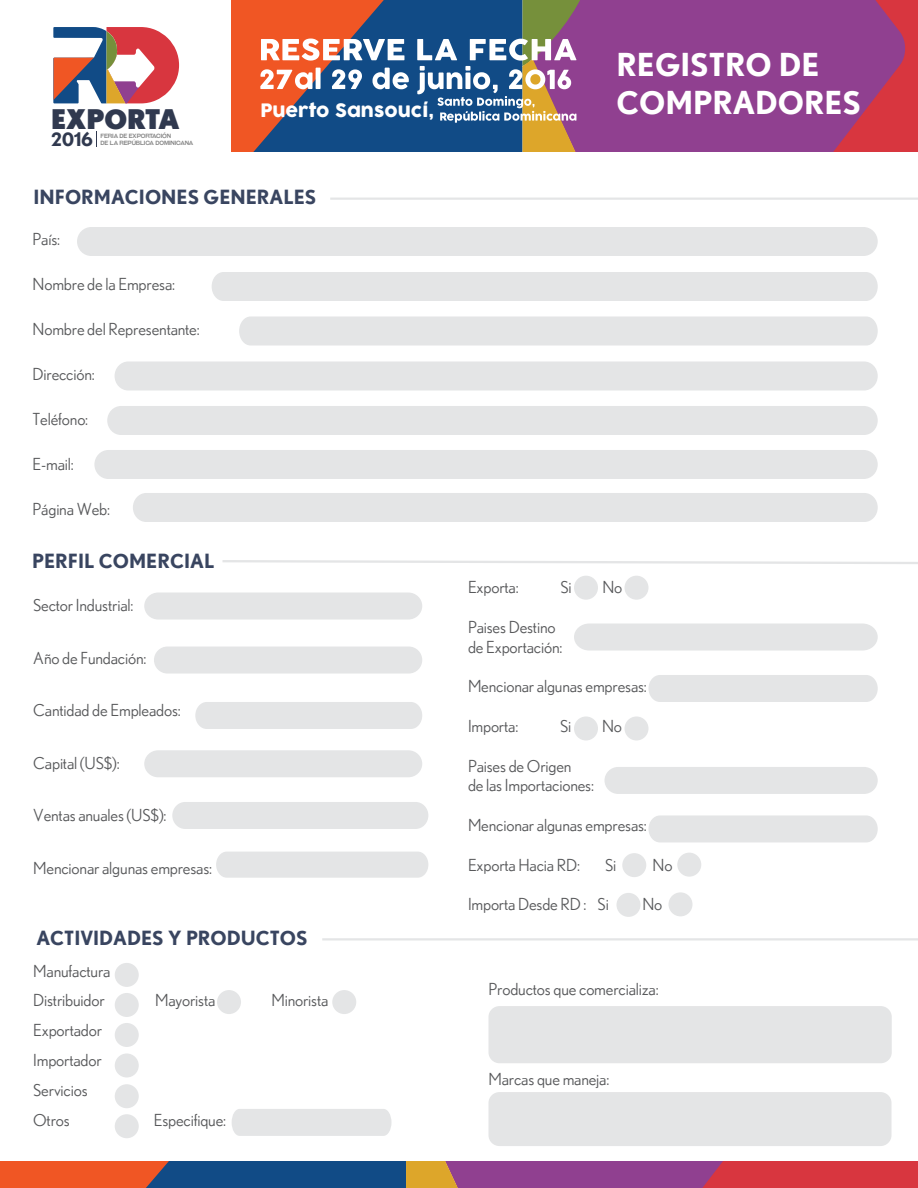
<style>
.page{position:relative;width:918px;height:1188px;background:#fff}
.page>*{position:absolute;margin:0;border:0;box-sizing:border-box;transform-origin:0 0}
.t1{font:700 31.5px/37.8px "Nobel";color:#fff}
.t2{font:900 27px "Nobel";color:#30394f}
.t3{font:700 19.5px "Nobel";color:#394560}
.t4{font:700 18.75px "Nobel";color:#30394f}
.t5{font:18px "COCOGOOSE";color:#fff}
.t6{font:16.5px/30px "Nobel";letter-spacing:-.01em;color:#58595b}
.t7{font:6px/7.1px "Galderglynn Titling Rg";letter-spacing:-.02em;color:#848484}
</style>
<div class="page">
<div style="left:907px;top:0;width:11px;height:151px;background:#d8363f"></div>
<svg style="left:810px;top:0;width:97px;height:151px;background:#a43d78"></svg>
<div style="left:77px;top:227px;width:801px;height:29px;background:#e4e5e6;border-radius:14px"></div>
<div style="left:212px;top:272px;width:666px;height:29px;background:#e4e5e6"></div>
<div style="left:239px;top:317px;width:639px;height:29px;background:#e4e5e6"></div>
<div style="left:115px;top:362px;width:763px;height:28px;background:#e4e5e6;border-radius:14px"></div>
<div style="left:107px;top:406px;width:771px;height:29px;background:#e4e5e6;border-radius:14px"></div>
<div style="left:94px;top:450px;width:784px;height:29px;background:#e4e5e6;border-radius:14px"></div>
<div style="left:133px;top:493px;width:745px;height:29px;background:#e4e5e6;border-radius:14px"></div>
<div style="left:574px;top:624px;width:304px;height:27px;background:#e4e5e6"></div>
<div style="left:649px;top:675px;width:229px;height:27px;background:#e4e5e6"></div>
<div style="left:649px;top:815px;width:229px;height:27px;background:#e4e5e6"></div>
<div style="left:605px;top:767px;width:273px;height:27px;background:#e4e5e6;border-radius:14px"></div>
<div style="left:144px;top:593px;width:278px;height:27px;background:#e4e5e6"></div>
<div style="left:154px;top:647px;width:268px;height:27px;background:#e4e5e6;border-radius:13px"></div>
<div style="left:144px;top:750px;width:278px;height:27px;background:#e4e5e6"></div>
<div style="left:172px;top:802px;width:256px;height:27px;background:#e4e5e6;border-radius:13px"></div>
<div style="left:216px;top:852px;width:212px;height:26px;background:#e4e5e6"></div>
<div style="left:195px;top:702px;width:227px;height:27px;background:#e4e5e6"></div>
<div style="left:232px;top:1109px;width:160px;height:27px;background:#e4e5e6"></div>
<div style="left:115px;top:963px;width:24px;height:24px;background:#e4e5e6;border-radius:50%"></div>
<div style="left:115px;top:993px;width:24px;height:24px;background:#e4e5e6;border-radius:50%"></div>
<div style="left:217px;top:990px;width:24px;height:24px;background:#e4e5e6;border-radius:50%"></div>
<div style="left:332px;top:990px;width:24px;height:24px;background:#e4e5e6;border-radius:50%"></div>
<div style="left:115px;top:1023px;width:24px;height:24px;background:#e4e5e6;border-radius:50%"></div>
<div style="left:115px;top:1053px;width:24px;height:24px;background:#e4e5e6;border-radius:50%"></div>
<div style="left:115px;top:1084px;width:24px;height:24px;background:#e4e5e6;border-radius:50%"></div>
<div style="left:115px;top:1114px;width:24px;height:24px;background:#e4e5e6;border-radius:50%"></div>
<div style="left:574px;top:576px;width:24px;height:24px;background:#e4e5e6;border-radius:50%"></div>
<div style="left:625px;top:576px;width:24px;height:24px;background:#e4e5e6;border-radius:50%"></div>
<div style="left:574px;top:716px;width:24px;height:24px;background:#e4e5e6;border-radius:50%"></div>
<div style="left:625px;top:716px;width:24px;height:24px;background:#e4e5e6;border-radius:50%"></div>
<div style="left:622px;top:853px;width:24px;height:24px;background:#e4e5e6;border-radius:50%"></div>
<div style="left:677px;top:853px;width:24px;height:24px;background:#e4e5e6;border-radius:50%"></div>
<div style="left:617px;top:893px;width:24px;height:24px;background:#e4e5e6;border-radius:50%"></div>
<div style="left:669px;top:892px;width:24px;height:24px;background:#e4e5e6;border-radius:50%"></div>
<hr style="left:330px;top:198px;width:588px;height:2px;background:#e4e5e6">
<svg style="left:222px;top:560px;width:696px;height:4px"></svg>
<hr style="left:322px;top:938px;width:596px;height:2px;background:#e4e5e6">
<div style="left:489px;top:1006px;width:403px;height:57px;background:#e4e5e6;border-radius:11px"></div>
<div style="left:489px;top:1092px;width:403px;height:54px;background:#e4e5e6;border-radius:11px"></div>
<svg style="left:53px;top:27px;width:126px;height:76px"></svg>
<svg style="left:96px;top:132px;width:1px;height:15px"></svg>
<svg style="left:232px;top:0;width:578px;height:151px;background:#815b83"></svg>
<svg style="left:0;top:1162px;width:918px;height:26px;background:#914963"></svg>
<h2 class="t2" style="left:51px;top:102px;width:130px">EXPORTA</h2>
<p class="t4" style="left:51px;top:128px;width:43px">2016</p>
<p class="t7" style="left:101px;top:133px;width:94px">FERIA DE EXPORTACIÓN<br>DE LA REPÚBLICA DOMINICANA</p>
<p class="t5" style="left:260px;top:97px;width:175px">Puerto Sansoucí,</p>
<p class="t3" style="left:34px;top:186px;width:285px">INFORMACIONES GENERALES</p>
<p class="t6" style="left:33px;top:224px;width:29px">País:</p>
<p class="t6" style="left:33px;top:269px;width:144px">Nombre de la Empresa:</p>
<p class="t6" style="left:33px;top:314px;width:169px">Nombre del Representante:</p>
<p class="t6" style="left:33px;top:359px;width:64px">Dirección:</p>
<p class="t6" style="left:33px;top:404px;width:57px">Teléfono:</p>
<p class="t6" style="left:33px;top:449px;width:43px">E-mail:</p>
<p class="t6" style="left:33px;top:494px;width:79px">Página Web:</p>
<p class="t3" style="left:32px;top:549px;width:184px">PERFIL COMERCIAL</p>
<p class="t6" style="left:33px;top:590px;width:102px">Sector Industrial:</p>
<p class="t6" style="left:33px;top:642px;width:115px">Año de Fundación:</p>
<p class="t6" style="left:33px;top:695px;width:149px">Cantidad de Empleados:</p>
<p class="t6" style="left:33px;top:747px;width:88px">Capital (US$):</p>
<p class="t6" style="left:33px;top:800px;width:135px">Ventas anuales (US$):</p>
<p class="t6" style="left:33px;top:852px;width:180px">Mencionar algunas empresas:</p>
<p class="t3" style="left:36px;top:926px;width:273px">ACTIVIDADES Y PRODUCTOS</p>
<p class="t6" style="left:33px;top:955px;width:79px">Manufactura<br>Distribuidor</p>
<p class="t6" style="left:33px;top:1015px;width:70px">Exportador<br>Importador<br>Servicios<br>Otros</p>
<p class="t6" style="left:155px;top:985px;width:62px">Mayorista</p>
<p class="t6" style="left:271px;top:985px;width:59px">Minorista</p>
<p class="t6" style="left:154px;top:1105px;width:74px">Especifique:</p>
<h1 class="t1" style="left:617px;top:45px;width:246px">REGISTRO DE<br>COMPRADORES</h1>
<p class="t6" style="left:468px;top:572px;width:52px">Exporta:</p>
<p class="t6" style="left:561px;top:572px;width:13px">Si</p>
<p class="t6" style="left:602px;top:572px;width:21px">No</p>
<p class="t6" style="left:468px;top:617px;width:96px;line-height:19.8px">Paises Destino de Exportación:</p>
<p class="t6" style="left:468px;top:671px;width:180px">Mencionar algunas empresas:</p>
<p class="t6" style="left:468px;top:711px;width:52px">Importa:</p>
<p class="t6" style="left:560px;top:711px;width:13px">Si</p>
<p class="t6" style="left:602px;top:711px;width:21px">No</p>
<p class="t6" style="left:468px;top:756px;width:128px;line-height:19.8px">Paises de Origen<br>de las Importaciones:</p>
<p class="t6" style="left:468px;top:810px;width:180px">Mencionar algunas empresas:</p>
<p class="t6" style="left:468px;top:850px;width:114px">Exporta Hacia RD:</p>
<p class="t6" style="left:605px;top:850px;width:13px">Si</p>
<p class="t6" style="left:653px;top:850px;width:21px">No</p>
<p class="t6" style="left:468px;top:889px;width:142px">Importa Desde RD : Si</p>
<p class="t6" style="left:642px;top:889px;width:21px">No</p>
<p class="t6" style="left:489px;top:973px;width:172px">Productos que comercializa:</p>
<p class="t6" style="left:489px;top:1063px;width:122px">Marcas que maneja:</p>
</div>
